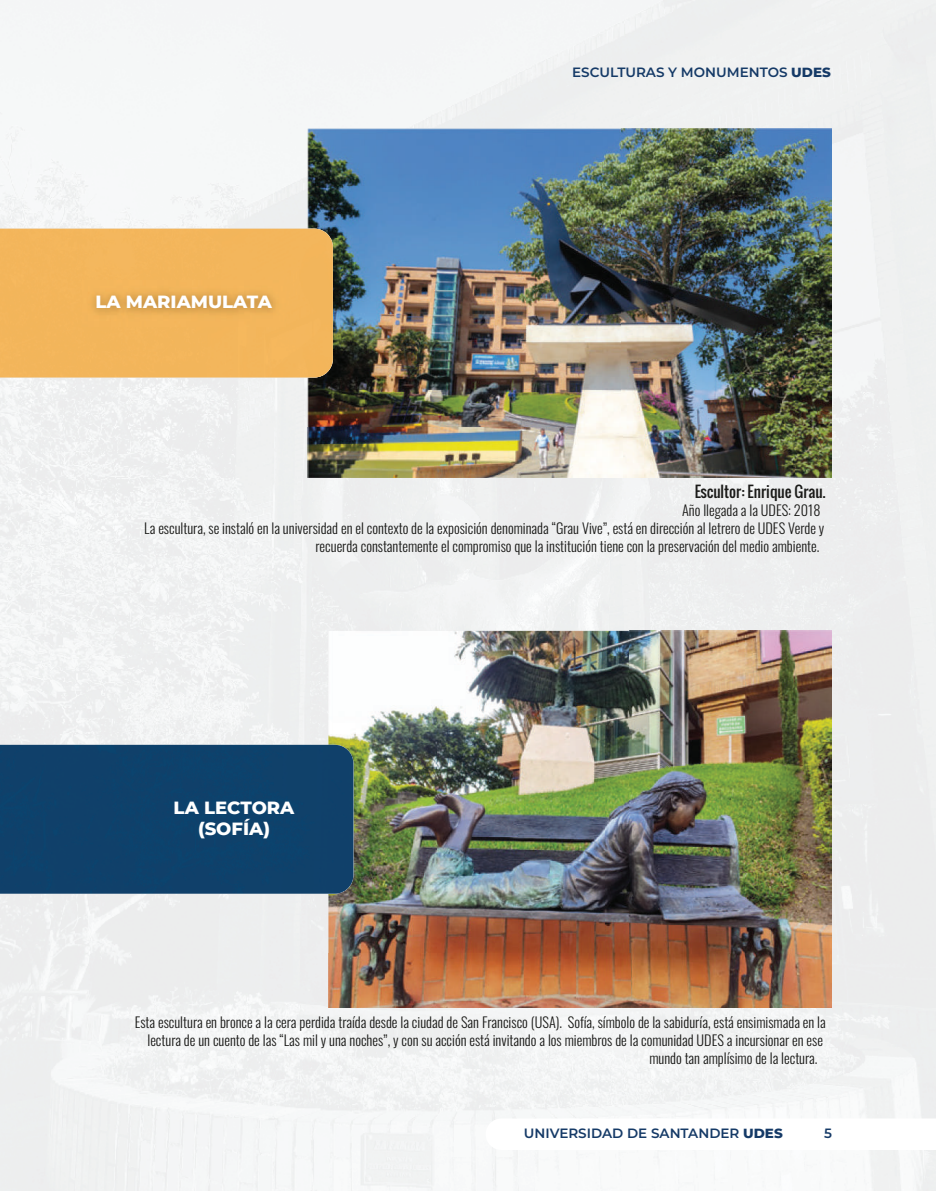
<style>
.page{position:relative;width:936px;height:1191px;background:#fff}
.page>*{position:absolute;margin:0;border:0;box-sizing:border-box;transform-origin:0 0}
.t1{font:800 18px/21.6px "Montserrat";color:#fff;text-align:center}
.t2{font:15px "Oswald";color:#1a1a18}
.t3{font:300 14.25px "Oswald";color:#1a1a18}
.t4{font:600 13.5px "Montserrat";color:#153a67}
.s1{font-weight:800}
</style>
<div class="page">
<div style="left:310px;top:0;width:625px;height:153px;background:#f0f1f1"></div>
<img style="left:781px;top:153px;width:154px;height:1038px">
<img style="left:0;top:377px;width:50px;height:814px">
<div style="left:50px;top:377px;width:260px;height:368px;background:#f0f1f1"></div>
<div style="left:310px;top:477px;width:471px;height:195px;background:#eeeff0"></div>
<div style="left:50px;top:893px;width:313px;height:298px;background:#f0f1f1"></div>
<div style="left:363px;top:1007px;width:418px;height:184px;background:#f4f5f6"></div>
<svg style="left:485px;top:1118px;width:450px;height:32px"></svg>
<img style="left:307px;top:129px;width:524px;height:348px">
<img style="left:328px;top:631px;width:503px;height:376px">
<div style="left:0;top:229px;width:333px;height:148px;background:#f3b55b"></div>
<img style="left:82px;top:280px;width:203px;height:46px">
<div style="left:0;top:745px;width:353px;height:148px;background:#10416a"></div>
<p class="t1" style="left:95px;top:290px;width:178px">LA MARIAMULATA</p>
<p class="t4" style="left:572px;top:62px;width:260px">ESCULTURAS Y MONUMENTOS <span class="s1">UDES</span></p>
<p class="t2" style="left:694px;top:481px;width:132px">Escultor: Enrique Grau.</p>
<p class="t3" style="left:682px;top:498px;width:140px">Año llegada a la UDES: 2018</p>
<p class="t3" style="left:144px;top:516px;width:681px">La escultura, se instaló en la universidad en el contexto de la exposición denominada “Grau Vive”, está en dirección al letrero de UDES Verde y</p>
<p class="t3" style="left:315px;top:534px;width:505px">recuerda constantemente el compromiso que la institución tiene con la preservación del medio ambiente.</p>
<p class="t1" style="left:174px;top:795px;width:122px">LA LECTORA (SOFÍA)</p>
<p class="t3" style="left:135px;top:1009px;width:692px">Esta escultura en bronce a la cera perdida traída desde la ciudad de San Francisco (USA). Sofía, símbolo de la sabiduría, está ensimismada en la</p>
<p class="t3" style="left:147px;top:1027px;width:677px">lectura de un cuento de las “Las mil y una noches”, y con su acción está invitando a los miembros de la comunidad UDES a incursionar en ese</p>
<p class="t3" style="left:649px;top:1045px;width:169px">mundo tan amplísimo de la lectura.</p>
<p class="t4" style="left:524px;top:1123px;width:260px">UNIVERSIDAD DE SANTANDER <span class="s1">UDES</span></p>
<p class="t4" style="left:824px;top:1123px;width:9px">5</p>
</div>
